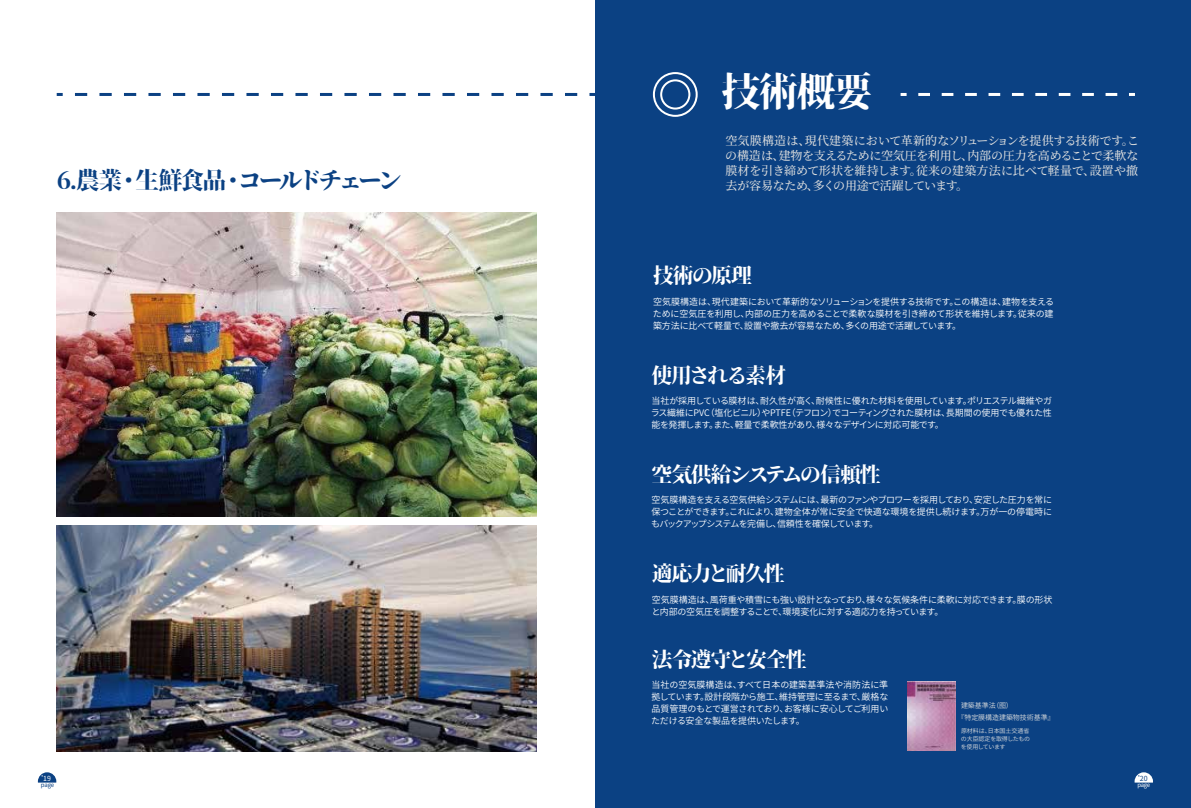
<style>
.page{position:relative;width:1191px;height:808px;background:#fff}
.page>*{position:absolute;margin:0;border:0;box-sizing:border-box;transform-origin:0 0}
.t1{font:39.7px "Soukou Mincho";color:#fff}
.t2{font:24px "Soukou Mincho";letter-spacing:-.16em;color:#0b4183}
.t3{font:21px "Soukou Mincho";letter-spacing:-.09em;color:#fff}
.t4{font:21px "Soukou Mincho";letter-spacing:-.065em;color:#fff}
.t5{font:500 12px/15px "Source Han Serif JP";letter-spacing:-.015em;color:#dcdddd;text-align:justify}
.t6{font:9px/12px "Source Han Sans";letter-spacing:-.035em;color:#fff;text-align:justify}
.t7{font:7px/11.6px "Source Han Sans";letter-spacing:-.01em;color:#dcdddd}
.t8{font:7px "Source Han Sans";color:#fff}
.t9{font:7px "Source Han Sans";color:#0b4183}
.t10{font:6px/8px "Source Han Sans";letter-spacing:-.01em;color:#dcdddd;text-align:justify}
.t11{font:6px "Source Han Sans";color:#0b4183}
.t12{font:6px "Source Han Sans";color:#fff}
</style>
<div class="page">
<div style="left:595px;top:0;width:596px;height:808px;background:#0b4183"></div>
<svg style="left:57px;top:93px;width:6px;height:3px"></svg>
<svg style="left:75px;top:93px;width:503px;height:3px"></svg>
<svg style="left:589px;top:93px;width:6px;height:3px"></svg>
<svg style="left:900px;top:93px;width:6px;height:3px"></svg>
<svg style="left:918px;top:93px;width:200px;height:3px"></svg>
<svg style="left:1129px;top:93px;width:6px;height:3px"></svg>
<img style="left:57px;top:213px;width:480px;height:304px">
<img style="left:57px;top:525px;width:480px;height:227px">
<div style="left:653px;top:72px;width:44px;height:45px;border:2px solid #fff;border-radius:50%"></div>
<div style="left:660px;top:79px;width:30px;height:31px;border:2px solid #fff;border-radius:50%"></div>
<img style="left:907px;top:681px;width:48px;height:70px">
<svg style="left:38px;top:772px;width:18px;height:10px"></svg>
<svg style="left:1134px;top:772px;width:19px;height:10px"></svg>
<h2 class="t2" style="left:57px;top:165px;width:346px">6.農業・生鮮食品・コールドチェーン</h2>
<p class="t8" style="left:43px;top:775px;width:9px">19</p>
<p class="t11" style="left:41px;top:781px;width:15px">page</p>
<h1 class="t1" style="left:721px;top:67px;width:153px">技術概要</h1>
<h3 class="t5" style="left:725px;top:133px;width:415px">空気膜構造は、現代建築において革新的なソリューションを提供する技術です。この構造は、建物を支えるために空気圧を利用し、内部の圧力を高めることで柔軟な膜材を引き締めて形状を維持します。従来の建築方法に比べて軽量で、設置や撤去が容易なため、多くの用途で活躍しています。</h3>
<h3 class="t3" style="left:653px;top:262px;width:101px">技術の原理</h3>
<p class="t6" style="left:653px;top:295px;width:403px">空気膜構造は、現代建築において革新的なソリューションを提供する技術です。この構造は、建物を支えるために空気圧を利用し、内部の圧力を高めることで柔軟な膜材を引き締めて形状を維持します。従来の建築方法に比べて軽量で、設置や撤去が容易なため、多くの用途で活躍しています。</p>
<h3 class="t3" style="left:651px;top:362px;width:136px">使用される素材</h3>
<p class="t6" style="left:650px;top:395px;width:403px">当社が採用している膜材は、耐久性が高く、耐候性に優れた材料を使用しています。ポリエステル繊維やガラス繊維にPVC（塩化ビニル）やPTFE（テフロン）でコーティングされた膜材は、長期間の使用でも優れた性能を発揮します。また、軽量で柔軟性があり、様々なデザインに対応可能です。</p>
<h3 class="t3" style="left:651px;top:461px;width:231px">空気供給システムの信頼性</h3>
<p class="t6" style="left:651px;top:494px;width:402px">空気膜構造を支える空気供給システムには、最新のファンやブロワーを採用しており、安定した圧力を常に保つことができます。これにより、建物全体が常に安全で快適な環境を提供し続けます。万が一の停電時にもバックアップシステムを完備し、信頼性を確保しています。</p>
<h3 class="t3" style="left:652px;top:560px;width:134px">適応力と耐久性</h3>
<p class="t6" style="left:651px;top:594px;width:402px">空気膜構造は、風荷重や積雪にも強い設計となっており、様々な気候条件に柔軟に対応できます。膜の形状と内部の空気圧を調整することで、環境変化に対する適応力を持っています。</p>
<h3 class="t4" style="left:651px;top:646px;width:157px">法令遵守と安全性</h3>
<p class="t6" style="left:651px;top:679px;width:239px">当社の空気膜構造は、すべて日本の建築基準法や消防法に準拠しています。設計段階から施工、維持管理に至るまで、厳格な品質管理のもとで運営されており、お客様に安心してご利用いただける安全な製品を提供いたします。</p>
<p class="t7" style="left:957px;top:700px;width:98px;text-indent:3px">建築基準法（图）<br>『特定膜構造建築物技術基準』</p>
<p class="t10" style="left:961px;top:726px;width:71px">原材料は、日本国土交通省の大臣認定を取得したものを使用しています</p>
<p class="t9" style="left:1140px;top:775px;width:9px">20</p>
<p class="t12" style="left:1137px;top:781px;width:14px">page</p>
</div>
